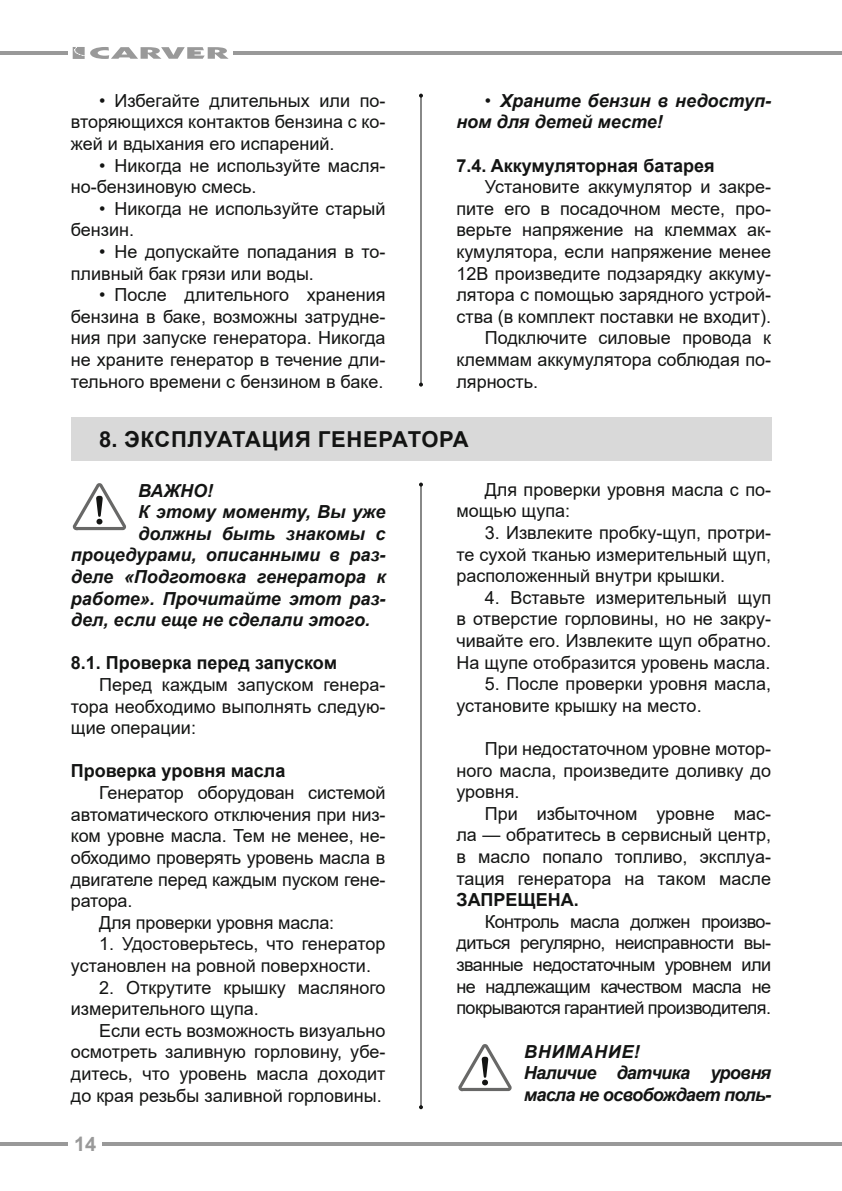
<style>
.page{position:relative;width:842px;height:1191px;background:#fff}
.page>*{position:absolute;margin:0;border:0;box-sizing:border-box;transform-origin:0 0}
.t1{font:700 22px "Arial";letter-spacing:.035em;color:#131413}
.t2{font:700 20px "Arial";color:#999}
.t3{font:18px/21.6px "Arial";color:#131413;text-align:justify}
.t4{font:italic 700 18px/21.6px "Arial";color:#131413}
.t5{font:700 18px "Arial";color:#131413}
.t6{font:italic 700 18px/21.6px "Arial";letter-spacing:-.04em;color:#131413}
.s1{font-weight:400;font-style:normal}
</style>
<div class="page">
<hr style="left:234px;top:51px;width:608px;height:4px;background:#999">
<hr style="left:102px;top:1142px;width:740px;height:3px;background:#999">
<hr style="left:0;top:51px;width:68px;height:4px;background:#999">
<svg style="left:0;top:1142px;width:68px;height:3px"></svg>
<svg style="left:73px;top:47px;width:156px;height:12px"></svg>
<div style="left:71px;top:418px;width:700px;height:43px;background:#d9d9d9"></div>
<svg style="left:73px;top:483px;width:53px;height:47px"></svg>
<svg style="left:458px;top:1044px;width:54px;height:47px"></svg>
<hr style="left:420px;top:484px;width:1px;height:623px;background:#131413">
<svg style="left:419px;top:482px;width:4px;height:4px"></svg>
<svg style="left:419px;top:1105px;width:4px;height:4px"></svg>
<hr style="left:420px;top:96px;width:1px;height:288px;background:#131413">
<svg style="left:419px;top:94px;width:4px;height:4px"></svg>
<svg style="left:419px;top:382px;width:4px;height:4px"></svg>
<p class="t3" style="left:71px;top:89px;width:316px;text-indent:28px">• Избегайте длительных или по&shy;вторяющихся контактов бензина с ко&shy;жей и вдыхания его испарений.</p>
<p class="t3" style="left:71px;top:154px;width:316px;text-indent:28px">• Никогда не используйте масля&shy;но-бензиновую смесь.</p>
<p class="t3" style="left:71px;top:197px;width:316px;text-indent:28px">• Никогда не используйте старый бензин.</p>
<p class="t3" style="left:71px;top:241px;width:316px;text-indent:28px">• Не допускайте попадания в то&shy;пливный бак грязи или воды.</p>
<p class="t3" style="left:71px;top:284px;width:316px;text-indent:28px">• После длительного хранения бензина в баке, возможны затрудне&shy;ния при запуске генератора. Никогда не храните генератор в течение дли&shy;тельного времени с бензином в баке.</p>
<p class="t4" style="left:456px;top:90px;width:316px;text-indent:28px"><span class="s1">•</span> Храните бензин в недоступ&shy;ном для детей месте!</p>
<p class="t5" style="left:456px;top:152px;width:260px">7.4. Aккумуляторная батарея</p>
<p class="t3" style="left:485px;top:176px;width:288px">Установите аккумулятор и закре-</p>
<p class="t3" style="left:456px;top:197px;width:316px">пите его в посадочном месте, про-</p>
<p class="t3" style="left:456px;top:219px;width:316px">верьте напряжение на клеммах ак-</p>
<p class="t3" style="left:456px;top:241px;width:316px">кумулятора, если напряжение менее</p>
<p class="t3" style="left:456px;top:262px;width:316px">12В произведите подзарядку аккуму-</p>
<p class="t3" style="left:456px;top:284px;width:316px">лятора с помощью зарядного устрой-</p>
<p class="t3" style="left:456px;top:305px;width:316px">ства (в комплект поставки не входит).</p>
<p class="t3" style="left:485px;top:327px;width:288px">Подключите силовые провода к</p>
<p class="t3" style="left:456px;top:349px;width:316px">клеммам аккумулятора соблюдая по-</p>
<p class="t3" style="left:456px;top:370px;width:83px">лярность.</p>
<p class="t1" style="left:99px;top:424px;width:371px">8. ЭКСПЛУАТАЦИЯ ГЕНЕРАТОРА</p>
<p class="t4" style="left:138px;top:480px;width:76px">ВАЖНО!</p>
<p class="t4" style="left:138px;top:501px;width:249px">К этому моменту, Вы уже</p>
<p class="t4" style="left:138px;top:523px;width:249px">должны быть знакомы с</p>
<p class="t4" style="left:71px;top:545px;width:316px">процедурами, описанными в раз-</p>
<p class="t4" style="left:71px;top:566px;width:316px">деле «Подготовка генератора к</p>
<p class="t4" style="left:71px;top:588px;width:316px">работе». Прочитайте этот раз-</p>
<p class="t4" style="left:71px;top:609px;width:301px">дел, если еще не сделали этого.</p>
<p class="t5" style="left:71px;top:650px;width:268px">8.1. Проверка перед запуском</p>
<p class="t3" style="left:71px;top:674px;width:316px;text-indent:28px">Перед каждым запуском генера&shy;тора необходимо выполнять следую&shy;щие операции:</p>
<p class="t5" style="left:71px;top:758px;width:216px">Проверка уровня масла</p>
<p class="t3" style="left:99px;top:782px;width:288px">Генератор оборудован системой</p>
<p class="t3" style="left:71px;top:803px;width:316px">автоматического отключения при низ-</p>
<p class="t3" style="left:71px;top:825px;width:316px">ком уровне масла. Тем не менее, не-</p>
<p class="t3" style="left:71px;top:846px;width:316px">обходимо проверять уровень масла в</p>
<p class="t3" style="left:71px;top:868px;width:316px">двигателе перед каждым пуском гене-</p>
<p class="t3" style="left:71px;top:890px;width:63px">ратора.</p>
<p class="t3" style="left:99px;top:911px;width:236px">Для проверки уровня масла:</p>
<p class="t3" style="left:71px;top:933px;width:316px;text-indent:28px">1. Удостоверьтесь, что генератор установлен на ровной поверхности.</p>
<p class="t3" style="left:71px;top:976px;width:316px;text-indent:28px">2. Открутите крышку масляного измерительного щупа.</p>
<p class="t3" style="left:71px;top:1019px;width:316px;text-indent:28px">Если есть возможность визуально осмотреть заливную горловину, убе&shy;дитесь, что уровень масла доходит до края резьбы заливной горловины.</p>
<p class="t3" style="left:456px;top:478px;width:316px;text-indent:28px">Для проверки уровня масла с по&shy;мощью щупа:</p>
<p class="t3" style="left:456px;top:521px;width:316px;text-indent:28px">3. Извлеките пробку-щуп, протри&shy;те сухой тканью измерительный щуп, расположенный внутри крышки.</p>
<p class="t3" style="left:456px;top:586px;width:316px;text-indent:28px">4. Вставьте измерительный щуп в отверстие горловины, но не закру&shy;чивайте его. Извлеките щуп обратно.<br>На щупе отобразится уровень масла.</p>
<p class="t3" style="left:456px;top:673px;width:316px;text-indent:28px">5. После проверки уровня масла, установите крышку на место.</p>
<p class="t3" style="left:456px;top:737px;width:316px;text-indent:28px">При недостаточном уровне мотор&shy;ного масла, произведите доливку до уровня.</p>
<p class="t3" style="left:456px;top:802px;width:316px;text-indent:28px">При избыточном уровне мас&shy;ла — обратитесь в сервисный центр, в масло попало топливо, эксплуа&shy;тация генератора на таком масле</p>
<p class="t5" style="left:456px;top:887px;width:124px">ЗАПРЕЩЕНА.</p>
<p class="t3" style="left:456px;top:910px;width:316px;text-indent:28px">Контроль масла должен произво&shy;диться регулярно, неисправности вы&shy;званные недостаточным уровнем или не надлежащим качеством масла не покрываются гарантией производителя.</p>
<p class="t6" style="left:524px;top:1041px;width:249px">ВНИМАНИЕ!<br>Наличие датчика уровня масла не освобождает поль-</p>
<p class="t2" style="left:74px;top:1129px;width:24px">14</p>
</div>
